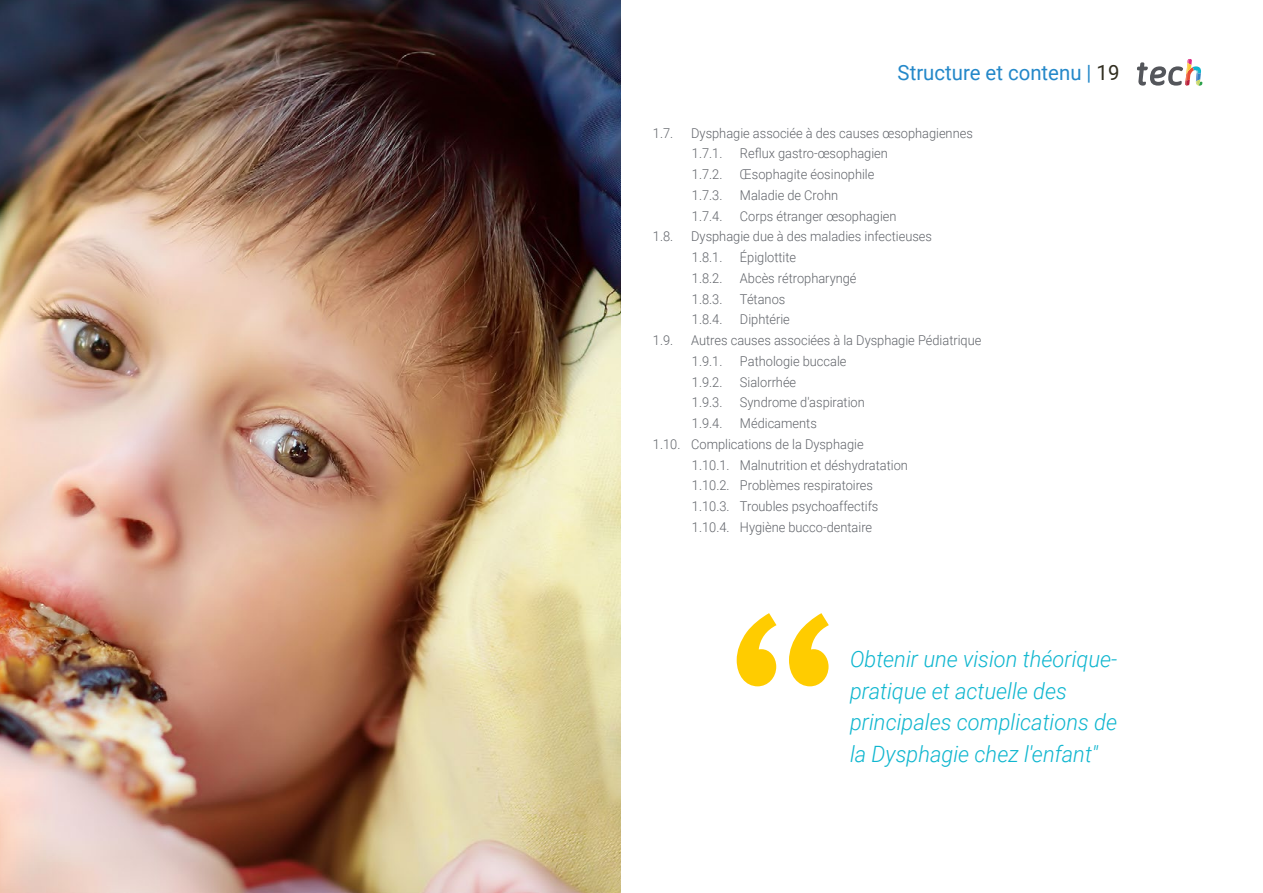
<style>
.page{position:relative;width:1263px;height:893px;background:#fff}
.page>*{position:absolute;margin:0;border:0;box-sizing:border-box;transform-origin:0 0}
.t1{font:italic 300 22.5px/31.5px "Roboto";color:#0fb6cf}
.t2{font:21px "Roboto";color:#2488c9}
.t3{font:300 13.5px/20.7px "Roboto";color:#61646a;scale:.95 1}
.s1{color:#312e20}
</style>
<div class="page">
<img style="left:0;top:0;width:621px;height:893px">
<svg style="left:1137px;top:59px;width:65px;height:27px"></svg>
<svg style="left:737px;top:613px;width:92px;height:73px"></svg>
<h2 class="t2" style="left:898px;top:57px;width:223px">Structure et contenu | <span class="s1">19</span></h2>
<p class="t3" style="left:653px;top:122px;width:23px">1.7.</p>
<p class="t3" style="left:691px;top:122px;width:298px">Dysphagie associée à des causes œsophagiennes<br>1.7.1.</p>
<p class="t3" style="left:740px;top:143px;width:157px">Reflux gastro-œsophagien</p>
<p class="t3" style="left:692px;top:164px;width:34px">1.7.2.</p>
<p class="t3" style="left:740px;top:164px;width:143px">Œsophagite éosinophile</p>
<p class="t3" style="left:692px;top:184px;width:34px">1.7.3.</p>
<p class="t3" style="left:740px;top:184px;width:105px">Maladie de Crohn</p>
<p class="t3" style="left:692px;top:205px;width:34px">1.7.4.</p>
<p class="t3" style="left:740px;top:205px;width:166px">Corps étranger œsophagien</p>
<p class="t3" style="left:653px;top:226px;width:23px">1.8.</p>
<p class="t3" style="left:691px;top:226px;width:255px">Dysphagie due à des maladies infectieuses<br>1.8.1.</p>
<p class="t3" style="left:740px;top:247px;width:61px">Épiglottite</p>
<p class="t3" style="left:692px;top:267px;width:34px">1.8.2.</p>
<p class="t3" style="left:740px;top:267px;width:124px">Abcès rétropharyngé</p>
<p class="t3" style="left:692px;top:288px;width:34px">1.8.3.</p>
<p class="t3" style="left:740px;top:288px;width:49px">Tétanos</p>
<p class="t3" style="left:692px;top:309px;width:34px">1.8.4.</p>
<p class="t3" style="left:740px;top:309px;width:54px">Diphtérie</p>
<p class="t3" style="left:653px;top:330px;width:23px">1.9.</p>
<p class="t3" style="left:691px;top:330px;width:307px">Autres causes associées à la Dysphagie Pédiatrique<br>1.9.1.</p>
<p class="t3" style="left:740px;top:350px;width:114px">Pathologie buccale</p>
<p class="t3" style="left:692px;top:371px;width:34px">1.9.2.</p>
<p class="t3" style="left:740px;top:371px;width:61px">Sialorrhée</p>
<p class="t3" style="left:692px;top:392px;width:34px">1.9.3.</p>
<p class="t3" style="left:740px;top:392px;width:133px">Syndrome d'aspiration</p>
<p class="t3" style="left:692px;top:413px;width:34px">1.9.4.</p>
<p class="t3" style="left:740px;top:413px;width:82px">Médicaments</p>
<p class="t3" style="left:653px;top:433px;width:223px">1.10. Complications de la Dysphagie</p>
<p class="t3" style="left:692px;top:454px;width:229px">1.10.1. Malnutrition et déshydratation</p>
<p class="t3" style="left:692px;top:475px;width:192px">1.10.2. Problèmes respiratoires</p>
<p class="t3" style="left:692px;top:496px;width:198px">1.10.3. Troubles psychoaffectifs</p>
<p class="t3" style="left:692px;top:516px;width:191px">1.10.4. Hygiène bucco-dentaire</p>
<h1 class="t1" style="left:850px;top:642px;width:269px">Obtenir une vision théorique&shy;pratique et actuelle des principales complications de la Dysphagie chez l'enfant"</h1>
</div>
